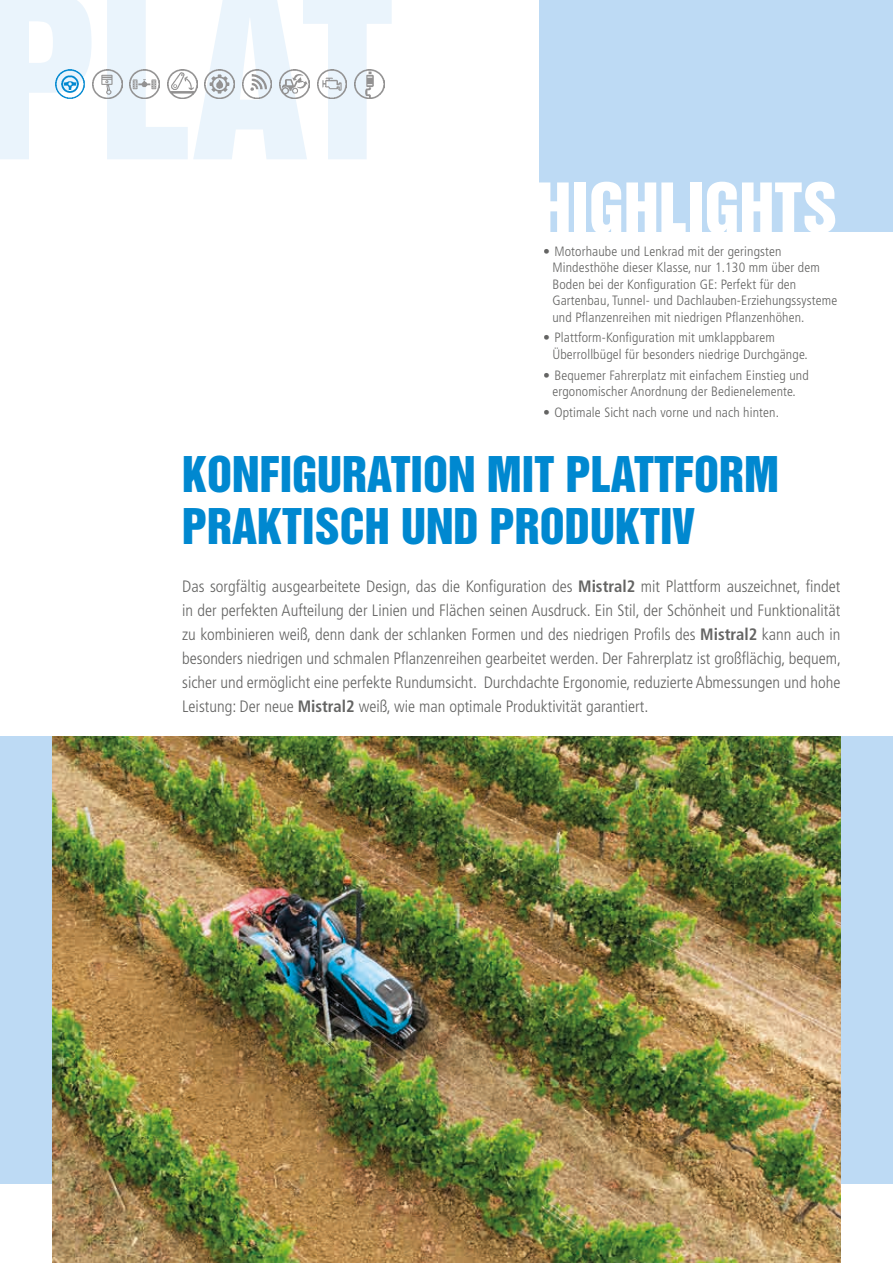
<style>
.page{position:relative;width:893px;height:1263px;background:#fff}
.page>*{position:absolute;margin:0;border:0;box-sizing:border-box;transform-origin:0 0}
.t1{font:210px "Helvetica Inserat";color:#eaf4fc}
.t2{font:63px "Helvetica Inserat";color:#fff}
.t3{font:45px/52.5px "Helvetica Inserat";color:#0088d0}
.t4{font:300 condensed 16.5px/24px "Frutiger LT Std";color:#646463;text-align:justify}
.t5{font:300 condensed 13.5px/16.5px "Frutiger LT Std";letter-spacing:.01em;color:#646463}
.s1{font-weight:700}
</style>
<div class="page">
<div style="left:540px;top:0;width:353px;height:232px;background:#bddaf4"></div>
<div style="left:0;top:736px;width:893px;height:448px;background:#bddaf4"></div>
<img style="left:55px;top:69px;width:30px;height:30px">
<img style="left:92px;top:69px;width:30px;height:30px">
<img style="left:130px;top:69px;width:30px;height:30px">
<img style="left:167px;top:69px;width:30px;height:30px">
<img style="left:205px;top:69px;width:29px;height:30px">
<img style="left:242px;top:69px;width:30px;height:30px">
<img style="left:280px;top:69px;width:29px;height:30px">
<img style="left:317px;top:69px;width:30px;height:30px">
<img style="left:354px;top:69px;width:30px;height:30px">
<img style="left:53px;top:736px;width:787px;height:527px">
<h1 class="t1" style="left:-18px;top:-49px;width:414px">PLAT</h1>
<h2 class="t2" style="left:536px;top:170px;width:303px">HIGHLIGHTS</h2>
<p class="t5" style="left:552px;top:243px;width:286px;text-indent:-9px">• Motorhaube und Lenkrad mit der geringsten Mindesthöhe dieser Klasse, nur 1.130 mm über dem Boden bei der Konfiguration GE: Perfekt für den Gartenbau, Tunnel- und Dachlauben-Erziehungssysteme und Pflanzenreihen mit niedrigen Pflanzenhöhen.</p>
<p class="t5" style="left:552px;top:330px;width:257px;text-indent:-9px">• Plattform-Konfiguration mit umklappbarem<br>Überrollbügel für besonders niedrige Durchgänge.</p>
<p class="t5" style="left:544px;top:367px;width:266px;text-align:center">• Bequemer Fahrerplatz mit einfachem Einstieg und ergonomischer Anordnung der Bedienelemente.</p>
<p class="t5" style="left:544px;top:404px;width:237px">• Optimale Sicht nach vorne und nach hinten.</p>
<h3 class="t3" style="left:182px;top:449px;width:598px">KONFIGURATION MIT PLATTFORM<br>PRAKTISCH UND PRODUKTIV</h3>
<p class="t4" style="left:182px;top:574px;width:660px">Das sorgfältig ausgearbeitete Design, das die Konfiguration des <span class="s1">Mistral2</span> mit Plattform auszeichnet, findet in der perfekten Aufteilung der Linien und Flächen seinen Ausdruck. Ein Stil, der Schönheit und Funktionalität zu kombinieren weiß, denn dank der schlanken Formen und des niedrigen Profils des <span class="s1">Mistral2</span> kann auch in besonders niedrigen und schmalen Pflanzenreihen gearbeitet werden. Der Fahrerplatz ist großflächig, bequem, sicher und ermöglicht eine perfekte Rundumsicht. Durchdachte Ergonomie, reduzierte Abmessungen und hohe Leistung: Der neue <span class="s1">Mistral2</span> weiß, wie man optimale Produktivität garantiert.</p>
</div>
